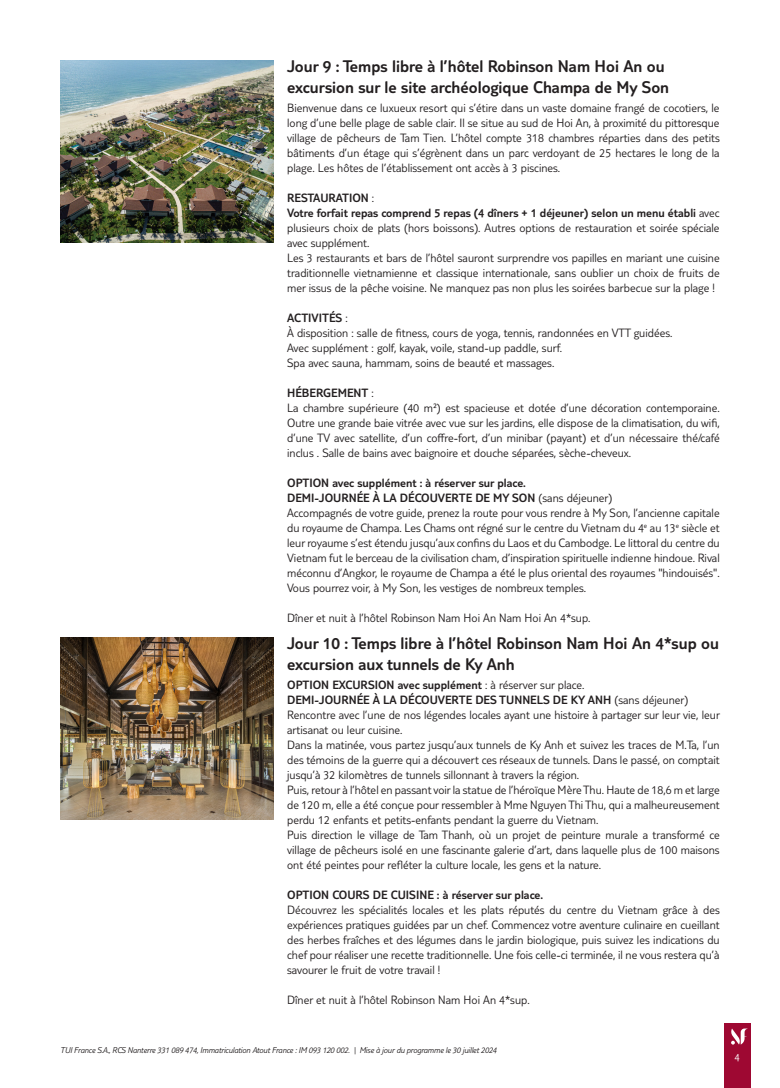
<style>
.page{position:relative;width:780px;height:1088px;background:#fff}
.page>*{position:absolute;margin:0;border:0;box-sizing:border-box;transform-origin:0 0}
.t1{font:300 17.5px/21px "TUI Type";color:#231f20}
.t2{font:300 12.5px/15px "TUI Type";color:#231f20}
.t3{font:300 12.5px "TUI Type";color:#231f20}
.t4{font:300 11.25px "TUI Type";color:#fff}
.t5{font:italic 300 8.75px "TUI Type";letter-spacing:-.02em;color:#231f20}
.s1{font-style:inherit}
</style>
<div class="page">
<div style="left:724px;top:1023px;width:26px;height:65px;background:#9e0832"></div>
<svg style="left:731px;top:1028px;width:17px;height:16px"></svg>
<img style="left:60px;top:60px;width:213px;height:182px">
<img style="left:60px;top:637px;width:213px;height:182px">
<h1 class="t1" style="left:287px;top:55px;width:383px">Jour 9 : Temps libre à l’hôtel Robinson Nam Hoi An ou excursion sur le site archéologique Champa de My Son</h1>
<p class="t2" style="left:287px;top:100px;width:434px;text-align:justify">Bienvenue dans ce luxueux resort qui s’étire dans un vaste domaine frangé de cocotiers, le long d’une belle plage de sable clair. Il se situe au sud de Hoi An, à proximité du pittoresque village de pêcheurs de Tam Tien. L’hôtel compte 318 chambres réparties dans des petits bâtiments d’un étage qui s’égrènent dans un parc verdoyant de 25 hectares le long de la plage. Les hôtes de l’établissement ont accès à 3 piscines.</p>
<p class="t2" style="left:287px;top:190px;width:434px"><span class="s1">RESTAURATION</span> :<br><span class="s1">Votre forfait repas comprend 5 repas (4 dîners + 1 déjeuner) selon un menu établi</span> avec plusieurs choix de plats (hors boissons). Autres options de restauration et soirée spéciale avec supplément.<br>Les 3 restaurants et bars de l’hôtel sauront surprendre vos papilles en mariant une cuisine traditionnelle vietnamienne et classique internationale, sans oublier un choix de fruits de mer issus de la pêche voisine. Ne manquez pas non plus les soirées barbecue sur la plage !</p>
<p class="t2" style="left:287px;top:310px;width:387px"><span class="s1">ACTIVITÉS</span> :<br>À disposition : salle de fitness, cours de yoga, tennis, randonnées en VTT guidées.<br>Avec supplément : golf, kayak, voile, stand-up paddle, surf.<br>Spa avec sauna, hammam, soins de beauté et massages.</p>
<p class="t2" style="left:287px;top:385px;width:434px"><span class="s1">HÉBERGEMENT</span> :<br>La chambre supérieure (40 m²) est spacieuse et dotée d’une décoration contemporaine.<br>Outre une grande baie vitrée avec vue sur les jardins, elle dispose de la climatisation, du wifi, d’une TV avec satellite, d’un coffre-fort, d’un minibar (payant) et d’un nécessaire thé/café inclus . Salle de bains avec baignoire et douche séparées, sèche-cheveux.</p>
<p class="t2" style="left:287px;top:475px;width:434px"><span class="s1">OPTION avec supplément : à réserver sur place.<br>DEMI-JOURNÉE À LA DÉCOUVERTE DE MY SON</span> (sans déjeuner)<br>Accompagnés de votre guide, prenez la route pour vous rendre à My Son, l’ancienne capitale du royaume de Champa. Les Chams ont régné sur le centre du Vietnam du 4<sup>e</sup> au 13<sup>e</sup> siècle et leur royaume s’est étendu jusqu’aux confins du Laos et du Cambodge. Le littoral du centre du Vietnam fut le berceau de la civilisation cham, d’inspiration spirituelle indienne hindoue. Rival méconnu d’Angkor, le royaume de Champa a été le plus oriental des royaumes "hindouisés".<br>Vous pourrez voir, à My Son, les vestiges de nombreux temples.</p>
<p class="t2" style="left:287px;top:610px;width:305px">Dîner et nuit à l’hôtel Robinson Nam Hoi An Nam Hoi An 4*sup.</p>
<h1 class="t1" style="left:287px;top:632px;width:433px">Jour 10 : Temps libre à l’hôtel Robinson Nam Hoi An 4*sup ou excursion aux tunnels de Ky Anh</h1>
<p class="t2" style="left:287px;top:677px;width:434px"><span class="s1">OPTION EXCURSION avec supplément</span> : à réserver sur place.<br><span class="s1">DEMI-JOURNÉE À LA DÉCOUVERTE DES TUNNELS DE KY ANH</span> (sans déjeuner)<br>Rencontre avec l’une de nos légendes locales ayant une histoire à partager sur leur vie, leur artisanat ou leur cuisine.<br>Dans la matinée, vous partez jusqu’aux tunnels de Ky Anh et suivez les traces de M.Ta, l’un des témoins de la guerre qui a découvert ces réseaux de tunnels. Dans le passé, on comptait jusqu’à 32 kilomètres de tunnels sillonnant à travers la région.<br>Puis, retour à l’hôtel en passant voir la statue de l’héroïque Mère Thu. Haute de 18,6 m et large de 120 m, elle a été conçue pour ressembler à Mme Nguyen Thi Thu, qui a malheureusement perdu 12 enfants et petits-enfants pendant la guerre du Vietnam.<br>Puis direction le village de Tam Thanh, où un projet de peinture murale a transformé ce village de pêcheurs isolé en une fascinante galerie d’art, dans laquelle plus de 100 maisons ont été peintes pour refléter la culture locale, les gens et la nature.</p>
<p class="t3" style="left:287px;top:887px;width:257px">OPTION COURS DE CUISINE : à réserver sur place.</p>
<p class="t2" style="left:287px;top:902px;width:434px;text-align:justify">Découvrez les spécialités locales et les plats réputés du centre du Vietnam grâce à des expériences pratiques guidées par un chef. Commencez votre aventure culinaire en cueillant des herbes fraîches et des légumes dans le jardin biologique, puis suivez les indications du chef pour réaliser une recette traditionnelle. Une fois celle-ci terminée, il ne vous restera qu’à savourer le fruit de votre travail !</p>
<p class="t2" style="left:287px;top:992px;width:244px">Dîner et nuit à l’hôtel Robinson Nam Hoi An 4*sup.</p>
<p class="t5" style="left:60px;top:1045px;width:438px">TUI France S.A., RCS Nanterre 331 089 474, Immatriculation Atout France : IM 093 120 002. | Mise à jour du programme le 30 juillet 2024</p>
<p class="t4" style="left:734px;top:1050px;width:7px">4</p>
</div>
